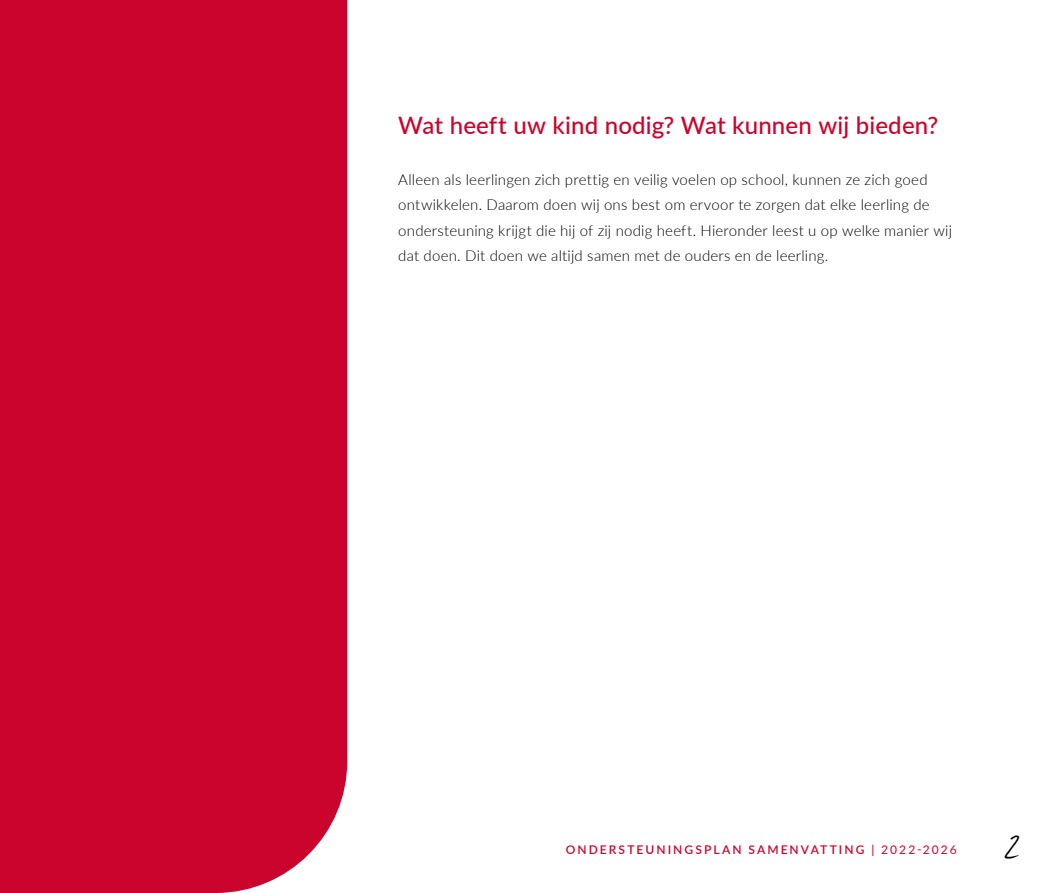
<style>
.page{position:relative;width:1063px;height:893px;background:#fff}
.page>*{position:absolute;margin:0;border:0;box-sizing:border-box;transform-origin:0 0}
.t1{font:36px "Journal";color:#000}
.t2{font:500 24px "Lato";letter-spacing:.01em;color:#ca042c}
.t3{font:300 15px/25.5px "Lato";letter-spacing:.01em;color:#000}
.t4{font:600 12px "Lato";letter-spacing:.175em;color:#ca042c}
.s1{font-weight:500}
.s2{font-weight:400}
</style>
<div class="page">
<div style="left:0;top:0;width:347px;height:893px;background:#ca042c"></div>
<h2 class="t2" style="left:398px;top:108px;width:541px">Wat heeft uw kind nodig? Wat kunnen wij bieden?</h2>
<p class="t3" style="left:398px;top:166px;width:555px">Alleen als leerlingen zich prettig en veilig voelen op school, kunnen ze zich goed ontwikkelen. Daarom doen wij ons best om ervoor te zorgen dat elke leerling de ondersteuning krijgt die hij of zij nodig heeft. Hieronder leest u op welke manier wij dat doen. Dit doen we altijd samen met de ouders en de leerling.</p>
<p class="t4" style="left:566px;top:840px;width:392px">ONDERSTEUNINGSPLAN SAMENVATTING <span class="s1">|</span> <span class="s2">2022-2026</span></p>
<h1 class="t1" style="left:1005px;top:823px;width:17px">2</h1>
</div>
